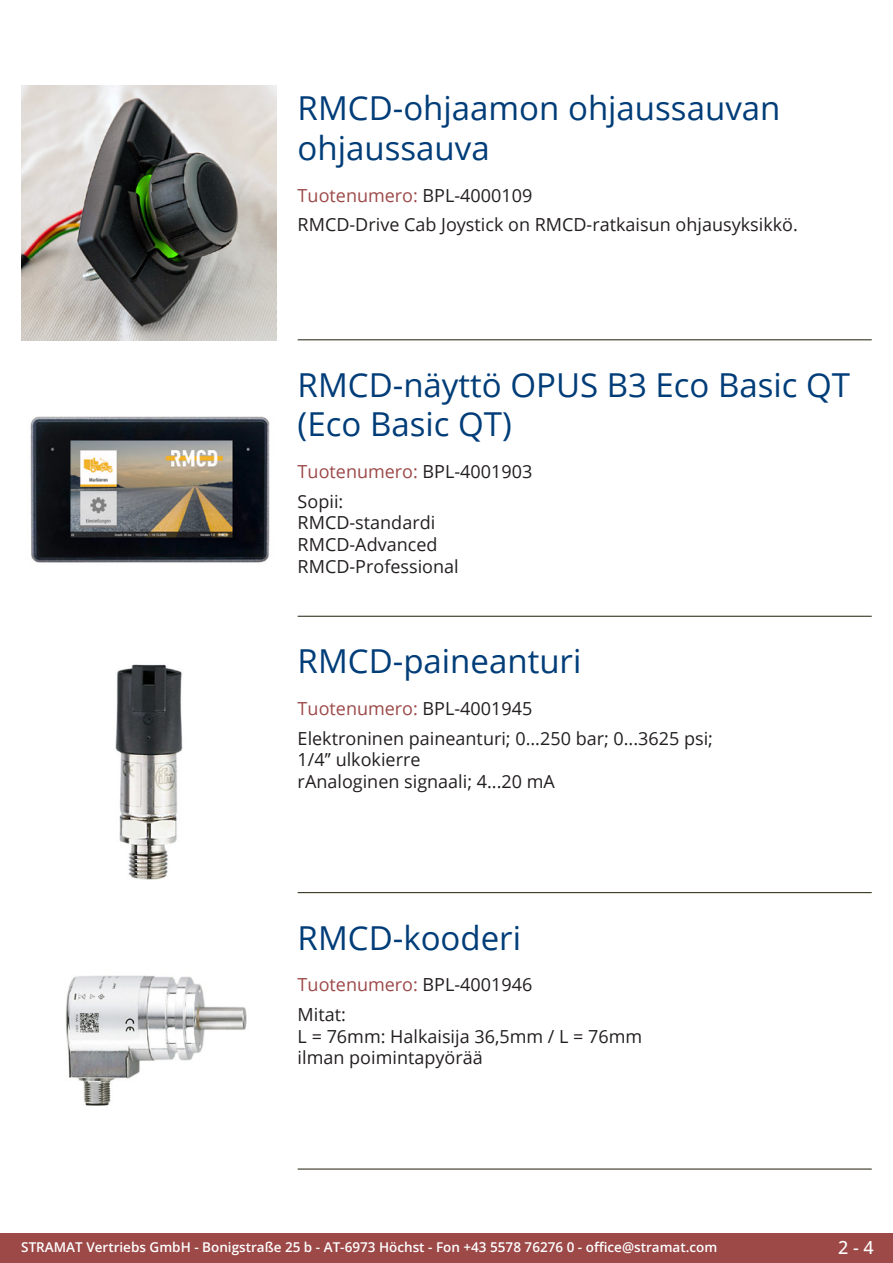
<style>
.page{position:relative;width:893px;height:1263px;background:#fff}
.page>*{position:absolute;margin:0;border:0;box-sizing:border-box;transform-origin:0 0}
.Produkttitel{font:33px/39.6px "Open Sans";color:#003d78}
.Beschreibung_Text{font:18px/21.6px "Open Sans";color:#231f20}
.TechDaten_Überschrif{font:18px "Open Sans";color:#9c4948}
.t1{font:500 18px "Open Sans";color:#fff}
.t2{font:600 13.5px "Open Sans";color:#fff}
.s1{color:#231f20}
</style>
<div class="page">
<div style="left:0;top:1233px;width:893px;height:30px;background:#9c4948"></div>
<hr style="left:298px;top:340px;width:574px;height:1px;background:#201d08">
<hr style="left:298px;top:616px;width:574px;height:1px;background:#201d08">
<hr style="left:298px;top:892px;width:574px;height:1px;background:#201d08">
<hr style="left:298px;top:1169px;width:574px;height:1px;background:#201d08">
<img style="left:21px;top:85px;width:255px;height:255px">
<img style="left:30px;top:416px;width:240px;height:147px">
<img style="left:115px;top:664px;width:68px;height:216px">
<img style="left:65px;top:975px;width:182px;height:131px">
<p class="Produkttitel" style="left:298px;top:88px;width:484px">RMCD-ohjaamon ohjaussauvan ohjaussauva</p>
<p class="TechDaten_Überschrif" style="left:298px;top:183px;width:236px">Tuotenumero: <span class="s1">BPL-4000109</span></p>
<p class="Beschreibung_Text" style="left:298px;top:214px;width:502px">RMCD-Drive Cab Joystick on RMCD-ratkaisun ohjausyksikkö.</p>
<p class="Produkttitel" style="left:298px;top:364px;width:554px">RMCD-näyttö OPUS B3 Eco Basic QT (Eco Basic QT)</p>
<p class="TechDaten_Überschrif" style="left:298px;top:459px;width:236px">Tuotenumero: <span class="s1">BPL-4001903</span></p>
<p class="Beschreibung_Text" style="left:298px;top:490px;width:163px">Sopii:<br>RMCD-standardi<br>RMCD-Advanced<br>RMCD-Professional</p>
<p class="Produkttitel" style="left:298px;top:640px;width:285px">RMCD-paineanturi</p>
<p class="TechDaten_Überschrif" style="left:298px;top:696px;width:236px">Tuotenumero: <span class="s1">BPL-4001945</span></p>
<p class="Beschreibung_Text" style="left:298px;top:727px;width:417px">Elektroninen paineanturi; 0...250 bar; 0...3625 psi;<br>1/4’’ ulkokierre<br>rAnaloginen signaali; 4...20 mA</p>
<p class="Produkttitel" style="left:298px;top:917px;width:225px">RMCD-kooderi</p>
<p class="TechDaten_Überschrif" style="left:298px;top:972px;width:236px">Tuotenumero: <span class="s1">BPL-4001946</span></p>
<p class="Beschreibung_Text" style="left:298px;top:1003px;width:346px">Mitat:<br>L = 76mm: Halkaisija 36,5mm / L = 76mm ilman poimintapyörää</p>
<p class="t2" style="left:21px;top:1238px;width:698px">STRAMAT Vertriebs GmbH - Bonigstraße 25 b - AT-6973 Höchst - Fon +43 5578 76276 0 - office@stramat.com</p>
<p class="t1" style="left:838px;top:1234px;width:37px">2 - 4</p>
</div>
